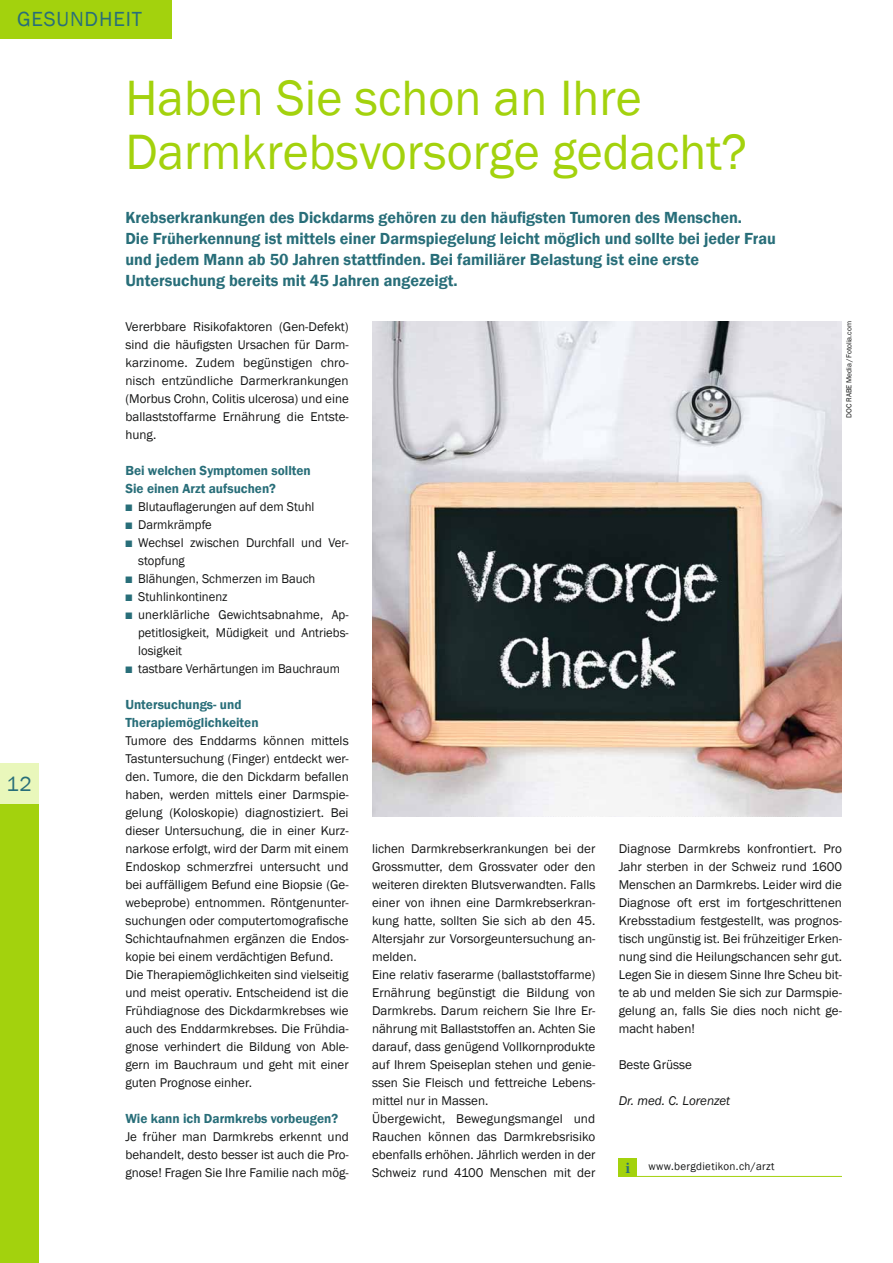
<style>
.page{position:relative;width:893px;height:1263px;background:#fff}
.page>*{position:absolute;margin:0;border:0;box-sizing:border-box;transform-origin:0 0}
.t1{font:51px/54px "Franklin Gothic";color:#a3d20d}
.t2{font:21px "Franklin Gothic";letter-spacing:.04em;color:#286e79}
.t3{font:600 16.5px/21px "Franklin Gothic";color:#286e79}
.t4{font:600 13.5px/18px "Franklin Gothic";color:#286e79}
.t5{font:13.05px/18px "Franklin Gothic";color:#151616;text-align:justify}
.t6{font:italic 13.05px "Franklin Gothic";color:#151616}
.t7{font:11.25px "Franklin Gothic";letter-spacing:.03em;color:#151616}
.t8{font:7.5px "Franklin Gothic";color:#151616}
.s1{color:#286e79}
.s2{font-family:"Minion Pro";font-weight:700;font-size:15.75px;color:#286e79}
</style>
<div class="page">
<div style="left:0;top:0;width:172px;height:39px;background:#a3d20d"></div>
<div style="left:619px;top:1159px;width:18px;height:18px;background:#a3d20d"></div>
<hr style="left:619px;top:1176px;width:223px;height:1px;background:#a3d20d">
<img style="left:372px;top:321px;width:470px;height:496px">
<div style="left:0;top:804px;width:38px;height:459px;background:#a3d20d"></div>
<div style="left:0;top:763px;width:38px;height:41px;background:#e9f7bb"></div>
<h2 class="t2" style="left:17px;top:7px;width:126px">GESUNDHEIT</h2>
<h2 class="t2" style="left:6px;top:771px;width:27px">12</h2>
<h1 class="t1" style="left:125px;top:70px;width:623px">Haben Sie schon an Ihre<br>Darmkrebsvorsorge gedacht?</h1>
<p class="t3" style="left:125px;top:206px;width:652px">Krebserkrankungen des Dickdarms gehören zu den häufigsten Tumoren des Menschen.<br>Die Früherkennung ist mittels einer Darmspiegelung leicht möglich und sollte bei jeder Frau und jedem Mann ab 50 Jahren stattfinden. Bei familiärer Belastung ist eine erste Untersuchung bereits mit 45 Jahren angezeigt.</p>
<p class="t5" style="left:125px;top:317px;width:225px">Vererbbare Risikofaktoren (Gen-Defekt) sind die häufigsten Ursachen für Darm&shy;karzinome. Zudem begünstigen chro&shy;nisch entzündliche Darmerkrankungen (Morbus Crohn, Colitis ulcerosa) und eine ballaststoffarme Ernährung die Entste&shy;hung.</p>
<p class="t4" style="left:125px;top:461px;width:187px">Bei welchen Symptomen sollten<br>Sie einen Arzt aufsuchen?</p>
<p class="t5" style="left:125px;top:497px;width:191px"><span class="s1">■</span> Blutauflagerungen auf dem Stuhl</p>
<p class="t5" style="left:125px;top:515px;width:88px"><span class="s1">■</span> Darmkrämpfe</p>
<p class="t5" style="left:138px;top:533px;width:212px;text-indent:-13px"><span class="s1">■</span> Wechsel zwischen Durchfall und Ver&shy;stopfung</p>
<p class="t5" style="left:125px;top:569px;width:191px"><span class="s1">■</span> Blähungen, Schmerzen im Bauch</p>
<p class="t5" style="left:125px;top:587px;width:104px"><span class="s1">■</span> Stuhlinkontinenz</p>
<p class="t5" style="left:138px;top:605px;width:212px;text-indent:-13px"><span class="s1">■</span> unerklärliche Gewichtsabnahme, Ap&shy;petitlosigkeit, Müdigkeit und Antriebs&shy;losigkeit</p>
<p class="t5" style="left:125px;top:659px;width:216px"><span class="s1">■</span> tastbare Verhärtungen im Bauchraum</p>
<p class="t4" style="left:125px;top:695px;width:135px">Untersuchungs- und<br>Therapiemöglichkeiten</p>
<p class="t5" style="left:125px;top:731px;width:225px;text-align:left">Tumore des Enddarms können mittels Tastuntersuchung (Finger) entdeckt wer&shy;den. Tumore, die den Dickdarm befallen haben, werden mittels einer Darmspie&shy;gelung (Koloskopie) diagnostiziert. Bei dieser Untersuchung, die in einer Kurz&shy;narkose erfolgt, wird der Darm mit einem Endoskop schmerzfrei untersucht und bei auffälligem Befund eine Biopsie (Ge&shy;webeprobe) entnommen. Röntgenunter&shy;suchungen oder computertomografische Schichtaufnahmen ergänzen die Endos&shy;kopie bei einem verdächtigen Befund.<br>Die Therapiemöglichkeiten sind vielseitig und meist operativ. Entscheidend ist die Frühdiagnose des Dickdarmkrebses wie auch des Enddarmkrebses. Die Frühdia&shy;gnose verhindert die Bildung von Able&shy;gern im Bauchraum und geht mit einer guten Prognose einher.</p>
<p class="t4" style="left:125px;top:1109px;width:214px">Wie kann ich Darmkrebs vorbeugen?</p>
<p class="t5" style="left:125px;top:1127px;width:225px">Je früher man Darmkrebs erkennt und behandelt, desto besser ist auch die Pro&shy;gnose! Fragen Sie Ihre Familie nach mög-</p>
<p class="t8" style="left:845px;top:418px;width:98px;rotate:-90deg">DOC RABE Media / Fotolia.com</p>
<p class="t5" style="left:372px;top:839px;width:225px;text-align:left">lichen Darmkrebserkrankungen bei der Grossmutter, dem Grossvater oder den weiteren direkten Blutsverwandten. Falls einer von ihnen eine Darmkrebserkran&shy;kung hatte, sollten Sie sich ab den 45.<br>Altersjahr zur Vorsorgeuntersuchung an&shy;melden.<br>Eine relativ faserarme (ballaststoffarme)<br>Ernährung begünstigt die Bildung von Darmkrebs. Darum reichern Sie Ihre Er&shy;nährung mit Ballaststoffen an. Achten Sie darauf, dass genügend Vollkornprodukte auf Ihrem Speiseplan stehen und genie&shy;ssen Sie Fleisch und fettreiche Lebens&shy;mittel nur in Massen.<br>Übergewicht, Bewegungsmangel und Rauchen können das Darmkrebsrisiko ebenfalls erhöhen. Jährlich werden in der Schweiz rund 4100 Menschen mit der</p>
<p class="t5" style="left:619px;top:839px;width:225px">Dia gnose Darmkrebs konfrontiert. Pro Jahr sterben in der Schweiz rund 1600<br>Menschen an Darmkrebs. Leider wird die Diagnose oft erst im fortgeschrittenen Krebsstadium festgestellt, was prognos&shy;tisch ungünstig ist. Bei frühzeitiger Erken&shy;nung sind die Heilungschancen sehr gut.<br>Legen Sie in diesem Sinne Ihre Scheu bit&shy;te ab und melden Sie sich zur Darmspie&shy;gelung an, falls Sie dies noch nicht ge&shy;macht haben!</p>
<p class="t5" style="left:619px;top:1055px;width:75px">Beste Grüsse</p>
<p class="t6" style="left:619px;top:1093px;width:113px">Dr. med. C. Lorenzet</p>
<p class="t7" style="left:625px;top:1160px;width:151px"><span class="s2">i</span> www.bergdietikon.ch/arzt</p>
</div>
